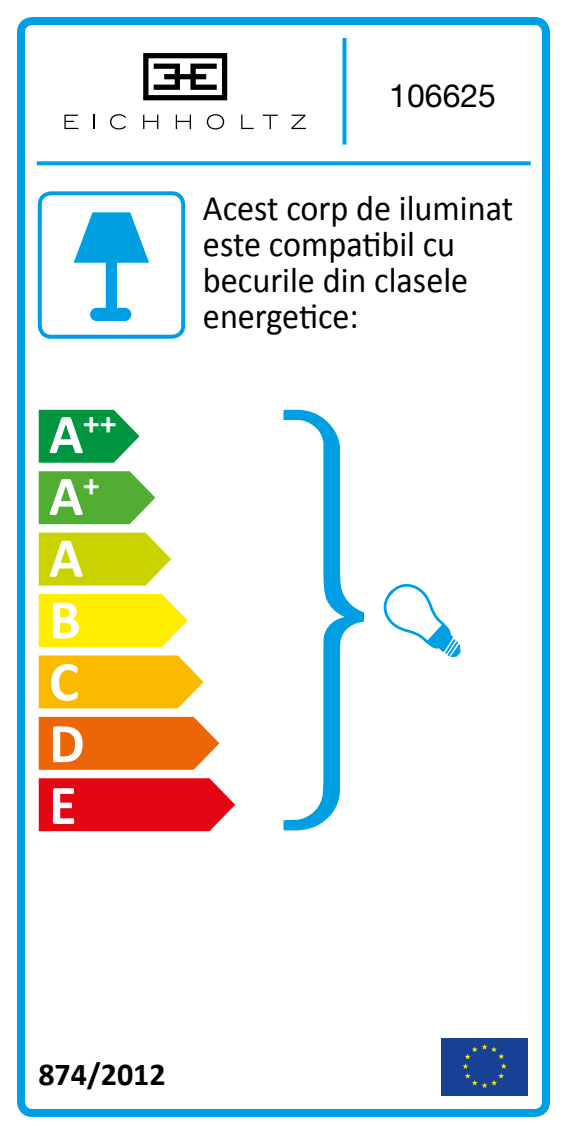
<style>
.page{position:relative;width:567px;height:1134px;background:#fff}
.page>*{position:absolute;margin:0;border:0;box-sizing:border-box;transform-origin:0 0}
.t1{font:700 56.4px/62px "Calibri";color:#fff}
.t2{font:36px/36px "Calibri";color:#000;scale:.95 1}
.t3{font:700 32.8px "Calibri";color:#fff}
.t4{font:700 32px "Calibri";color:#000}
.t5{font:32px "Helvetica Neue LT Std";color:#000}
.s1{font-size:56.4px}
</style>
<div class="page">
<div style="left:17px;top:17px;width:533px;height:1100px;border:8px solid #009fe3;border-radius:11px"></div>
<svg style="left:37px;top:161px;width:494px;height:4px;background:#14a6e5"></svg>
<div style="left:38px;top:191px;width:147px;height:148px;border:4px solid #009fe3;border-radius:11px"></div>
<svg style="left:39px;top:533px;width:132px;height:53px;background:#cdd71a"></svg>
<svg style="left:39px;top:471px;width:116px;height:53px;background:#65b748"></svg>
<svg style="left:39px;top:410px;width:101px;height:53px;background:#22a45a"></svg>
<svg style="left:39px;top:594px;width:149px;height:53px;background:#ffee16"></svg>
<svg style="left:39px;top:655px;width:165px;height:53px;background:#fbc016"></svg>
<svg style="left:39px;top:717px;width:180px;height:53px;background:#ed7019"></svg>
<svg style="left:39px;top:778px;width:196px;height:53px;background:#e41622"></svg>
<svg style="left:283px;top:410px;width:80px;height:420px"></svg>
<div style="left:441px;top:1037px;width:86px;height:58px;background:#164194"></div>
<svg style="left:462px;top:1044px;width:45px;height:44px"></svg>
<svg style="left:363px;top:583px;width:98px;height:75px"></svg>
<svg style="left:74px;top:212px;width:75px;height:102px"></svg>
<div style="left:90px;top:308px;width:41px;height:13px;background:#009fe3;border-radius:7px"></div>
<svg style="left:64px;top:115px;width:14px;height:14px"></svg>
<svg style="left:93px;top:115px;width:1px;height:14px"></svg>
<svg style="left:110px;top:114px;width:16px;height:15px"></svg>
<svg style="left:143px;top:115px;width:15px;height:14px"></svg>
<svg style="left:176px;top:115px;width:15px;height:14px"></svg>
<svg style="left:207px;top:114px;width:17px;height:15px"></svg>
<svg style="left:241px;top:115px;width:13px;height:14px"></svg>
<svg style="left:263px;top:115px;width:15px;height:14px"></svg>
<svg style="left:291px;top:115px;width:15px;height:14px"></svg>
<svg style="left:143px;top:53px;width:84px;height:47px"></svg>
<svg style="left:342px;top:38px;width:4px;height:107px"></svg>
<p class="t3" style="left:49px;top:402px;width:69px"><span class="s1">A</span>++</p>
<h1 class="t1" style="left:49px;top:465px;width:52px">A<sup>+<br></sup>A<br>B<br>C<br>D<br>E</h1>
<p class="t5" style="left:389px;top:76px;width:108px">106625</p>
<p class="t2" style="left:203px;top:190px;width:328px">Acest corp de iluminat este compatibil cu becurile din clasele energetice:</p>
<p class="t4" style="left:38px;top:1054px;width:129px">874/2012</p>
</div>
